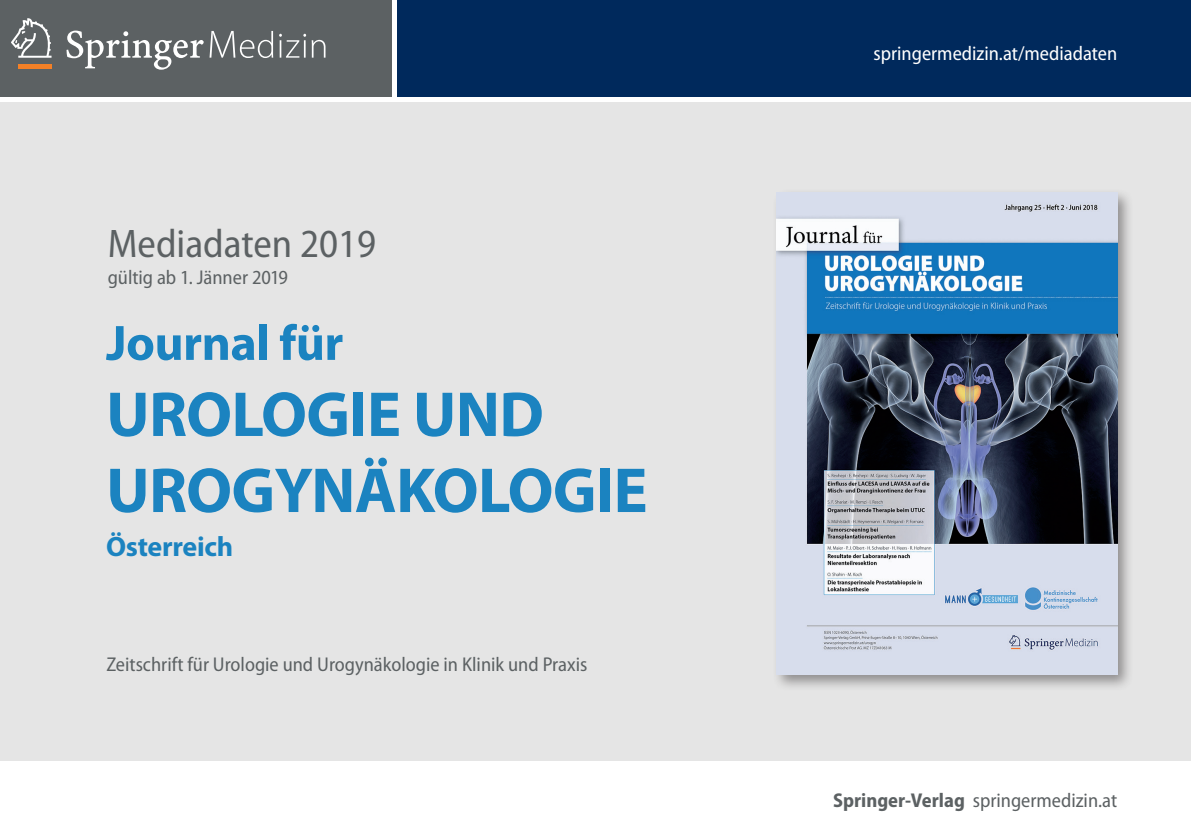
<style>
.page{position:relative;width:1191px;height:840px;background:#fff}
.page>*{position:absolute;margin:0;border:0;box-sizing:border-box;transform-origin:0 0}
.t1{font:700 64px/76px "Myriad Pro";letter-spacing:-.01em;color:#1b83c0}
.t2{font:700 50px "Myriad Pro";letter-spacing:-.01em;color:#1b83c0}
.t3{font:semi-condensed 40px "Myriad Pro";color:#5c6163}
.t4{font:700 28px "Myriad Pro";letter-spacing:-.01em;color:#1b83c0}
.t5{font:semi-condensed 20px "Myriad Pro";color:#5c6163}
.t6{font:semi-condensed 20px "Myriad Pro";color:#fff}
.s1{font-weight:700}
</style>
<div class="page">
<div style="left:397px;top:0;width:794px;height:96px;background:#00295c"></div>
<div style="left:0;top:102px;width:1191px;height:658px;background:#e5e5e5"></div>
<div style="left:0;top:0;width:391px;height:96px;background:#5c6163"></div>
<svg style="left:11px;top:18px;width:41px;height:40px"></svg>
<hr style="left:18px;top:64px;width:33px;height:4px;background:#f48026">
<svg style="left:67px;top:31px;width:258px;height:39px"></svg>
<div style="left:771px;top:187px;width:363px;height:504px;background:#231f20;opacity:.45"></div>
<img style="left:777px;top:193px;width:340px;height:481px">
<h3 class="t3" style="left:108px;top:222px;width:270px">Mediadaten 2019</h3>
<p class="t5" style="left:108px;top:267px;width:182px">gültig ab 1. Jänner 2019</p>
<h2 class="t2" style="left:106px;top:315px;width:239px">Journal für</h2>
<h1 class="t1" style="left:106px;top:377px;width:543px">UROLOGIE UND<br>UROGYNÄKOLOGIE</h1>
<h3 class="t4" style="left:106px;top:530px;width:129px">Österreich</h3>
<p class="t5" style="left:106px;top:652px;width:482px">Zeitschrift für Urologie und Urogynäkologie in Klinik und Praxis</p>
<p class="t6" style="left:873px;top:42px;width:245px">springermedizin.at/mediadaten</p>
<p class="t5" style="left:833px;top:788px;width:285px"><span class="s1">Springer-Verlag</span> springermedizin.at</p>
</div>
